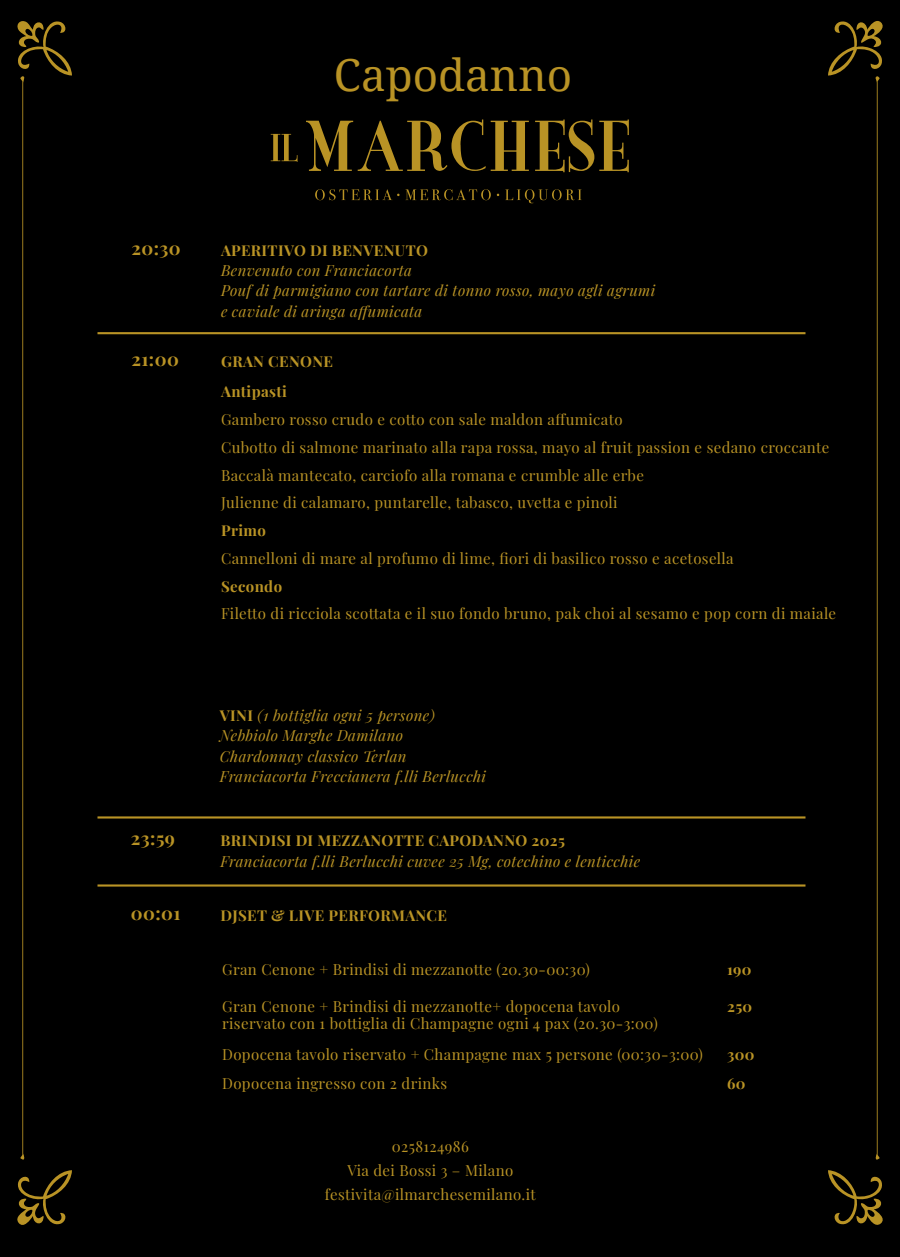
<style>
.page{position:relative;width:900px;height:1257px;background:#fff}
.page>*{position:absolute;margin:0;border:0;box-sizing:border-box;transform-origin:0 0}
.t1{font:44.03px "Droid Serif";color:#b99325}
.t2{font:700 18.3px "Playfair Display";letter-spacing:.025em;color:#b99325}
.t3{font:15px/27.8px "Playfair Display";letter-spacing:.025em;color:#b99325}
.t4{font:italic 15px/20.2px "Playfair Display";letter-spacing:.025em;color:#b99325}
.t5{font:700 15px "Playfair Display";letter-spacing:.025em;color:#b99325}
.s1{font-weight:700;font-style:normal}
</style>
<div class="page">
<div style="left:0;top:0;width:900px;height:1256px;background:#000"></div>
<svg style="left:17px;top:1170px;width:55px;height:55px"></svg>
<svg style="left:828px;top:1170px;width:55px;height:55px"></svg>
<svg style="left:17px;top:21px;width:55px;height:1139px"></svg>
<svg style="left:828px;top:21px;width:55px;height:1139px"></svg>
<svg style="left:271px;top:134px;width:27px;height:28px"></svg>
<svg style="left:306px;top:119px;width:223px;height:52px"></svg>
<svg style="left:535px;top:119px;width:94px;height:53px"></svg>
<svg style="left:505px;top:189px;width:77px;height:14px"></svg>
<svg style="left:315px;top:189px;width:176px;height:11px"></svg>
<hr style="left:97px;top:332px;width:708px;height:2px;background:#b99325">
<hr style="left:97px;top:816px;width:708px;height:2px;background:#b99325">
<hr style="left:97px;top:884px;width:708px;height:2px;background:#b99325">
<h1 class="t1" style="left:334px;top:50px;width:240px">Capodanno</h1>
<p class="t2" style="left:131px;top:233px;width:51px">20:30</p>
<p class="t5" style="left:221px;top:238px;width:208px">APERITIVO DI BENVENUTO</p>
<p class="t4" style="left:221px;top:259px;width:436px">Benvenuto con Franciacorta<br>Pouf di parmigiano con tartare di tonno rosso, mayo agli agrumi e caviale di aringa affumicata</p>
<p class="t2" style="left:131px;top:344px;width:49px">21:00</p>
<p class="t5" style="left:221px;top:349px;width:114px">GRAN CENONE</p>
<p class="t5" style="left:221px;top:380px;width:67px">Antipasti</p>
<p class="t3" style="left:221px;top:404px;width:610px">Gambero rosso crudo e cotto con sale maldon affumicato<br>Cubotto di salmone marinato alla rapa rossa, mayo al fruit passion e sedano croccante Baccalà mantecato, carciofo alla romana e crumble alle erbe<br>Julienne di calamaro, puntarelle, tabasco, uvetta e pinoli</p>
<p class="t5" style="left:221px;top:518px;width:46px">Primo</p>
<p class="t3" style="left:221px;top:543px;width:514px">Cannelloni di mare al profumo di lime, fiori di basilico rosso e acetosella</p>
<p class="t5" style="left:221px;top:574px;width:63px">Secondo</p>
<p class="t3" style="left:221px;top:598px;width:617px">Filetto di ricciola scottata e il suo fondo bruno, pak choi al sesamo e pop corn di maiale</p>
<p class="t2" style="left:131px;top:823px;width:46px">23:59</p>
<p class="t4" style="left:220px;top:704px;width:268px"><span class="s1">VINI</span> (1 bottiglia ogni 5 persone)<br>Nebbiolo Marghe Damilano<br>Chardonnay classico Terlan<br>Franciacorta Freccianera f.lli Berlucchi</p>
<p class="t5" style="left:220px;top:828px;width:346px">BRINDISI DI MEZZANOTTE CAPODANNO 2025</p>
<p class="t4" style="left:220px;top:849px;width:421px">Franciacorta f.lli Berlucchi cuvee 25 Mg, cotechino e lenticchie</p>
<p class="t2" style="left:131px;top:898px;width:51px">00:01</p>
<p class="t5" style="left:220px;top:903px;width:228px">DJSET &amp; LIVE PERFORMANCE</p>
<p class="t3" style="left:222px;top:954px;width:369px">Gran Cenone + Brindisi di mezzanotte (20.30-00:30)</p>
<p class="t5" style="left:727px;top:957px;width:26px">190</p>
<p class="t3" style="left:222px;top:996px;width:437px;line-height:17.2px">Gran Cenone + Brindisi di mezzanotte+ dopocena tavolo riservato con 1 bottiglia di Champagne ogni 4 pax (20.30-3:00)</p>
<p class="t5" style="left:727px;top:994px;width:27px">250</p>
<p class="t3" style="left:222px;top:1039px;width:482px">Dopocena tavolo riservato + Champagne max 5 persone (00:30-3:00)</p>
<p class="t5" style="left:727px;top:1042px;width:29px">300</p>
<p class="t3" style="left:222px;top:1068px;width:227px">Dopocena ingresso con 2 drinks</p>
<p class="t5" style="left:727px;top:1071px;width:20px">60</p>
<p class="t3" style="left:325px;top:1133px;width:212px;line-height:24px;text-align:center">0258124986<br>Via dei Bossi 3 – Milano festivita@ilmarchesemilano.it</p>
</div>
